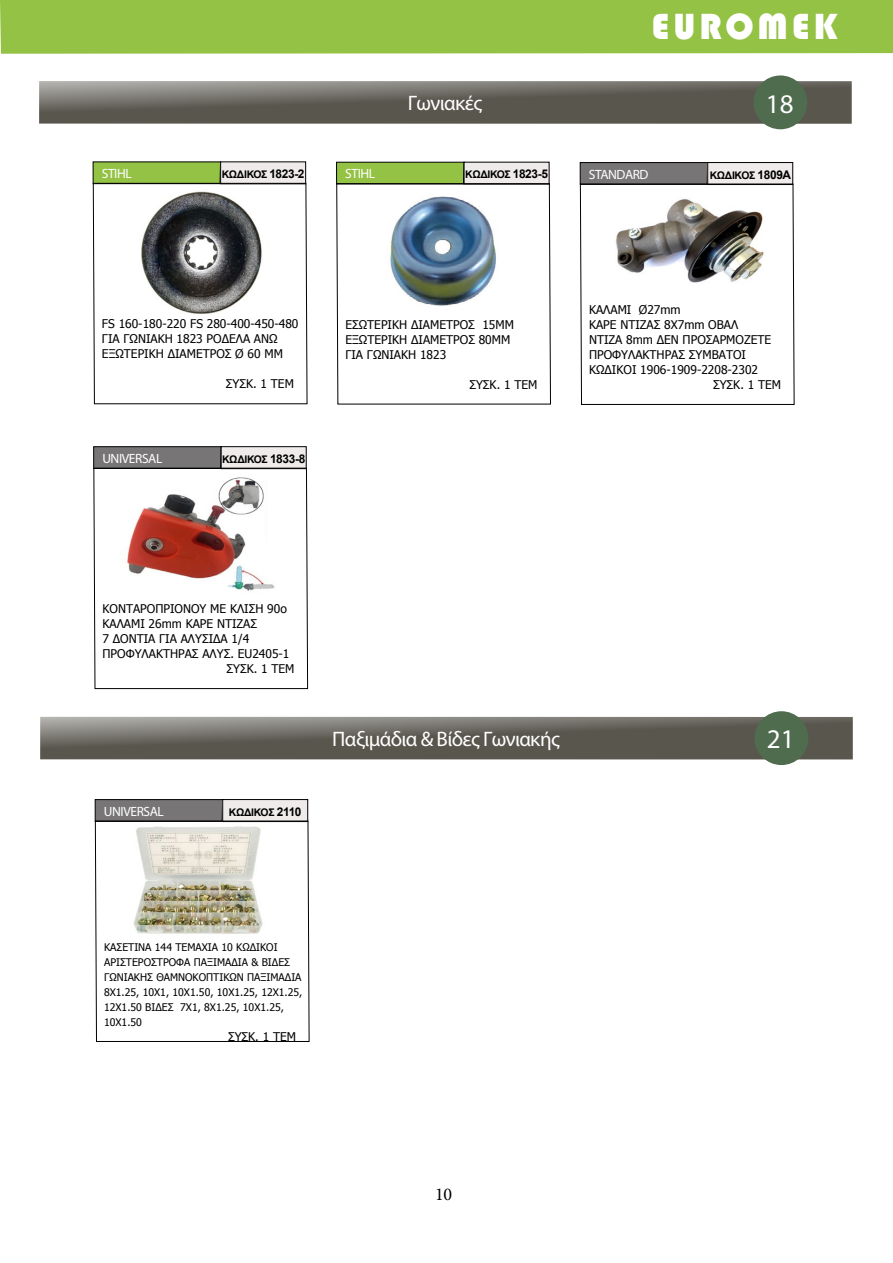
<style>
.page{position:relative;width:893px;height:1263px;background:#fff}
.page>*{position:absolute;margin:0;border:0;box-sizing:border-box;transform-origin:0 0}
.t1{font:37.5px "Bauhaus 93";letter-spacing:.1em;color:#fff}
.t2{font:27px "Myriad Pro";color:#fff}
.t3{font:21px "Myriad Pro";letter-spacing:-.03em;color:#fff}
.t4{font:18px "Minion Pro";color:#000}
.t5{font:13.5px "Myriad Pro";letter-spacing:-.03em;color:#fff}
.t6{font:12px/15px "Tahoma";color:#000}
.t7{font:10.5px/15px "Tahoma";color:#000}
.t8{font:700 10.5px "Arial";letter-spacing:-.03em;color:#000}
.s1{font-size:12px}
</style>
<div class="page">
<div style="left:0;top:0;width:892px;height:54px;background:#94c245"></div>
<svg style="left:39px;top:81px;width:813px;height:43px;background:#6a6760"></svg>
<div style="left:753px;top:75px;width:54px;height:54px;background:#506c4f;border-radius:50%"></div>
<svg style="left:40px;top:717px;width:813px;height:42px;background:#68655e"></svg>
<div style="left:754px;top:711px;width:54px;height:54px;background:#506c4f;border-radius:50%"></div>
<svg style="left:95px;top:799px;width:128px;height:22px;background:#6d6b6c"></svg>
<div style="left:223px;top:799px;width:85px;height:22px;background:#f0ebeb"></div>
<div style="left:223px;top:799px;width:85px;height:23px;border:1px solid #000"></div>
<svg style="left:95px;top:821px;width:214px;height:221px"></svg>
<img style="left:123px;top:827px;width:151px;height:110px">
<svg style="left:93px;top:446px;width:128px;height:22px;background:#6e6d6e"></svg>
<div style="left:221px;top:447px;width:85px;height:22px;background:#f0ebeb"></div>
<div style="left:221px;top:446px;width:85px;height:23px;border:1px solid #000"></div>
<svg style="left:93px;top:468px;width:215px;height:221px"></svg>
<img style="left:120px;top:474px;width:160px;height:120px">
<svg style="left:93px;top:162px;width:127px;height:21px;background:#8fbb42"></svg>
<div style="left:221px;top:162px;width:85px;height:22px;background:#f0ebeb"></div>
<svg style="left:93px;top:183px;width:214px;height:221px"></svg>
<img style="left:113px;top:190px;width:174px;height:124px">
<div style="left:336px;top:162px;width:128px;height:21px;background:#94c245"></div>
<div style="left:464px;top:162px;width:85px;height:22px;background:#f0ebeb"></div>
<svg style="left:336px;top:183px;width:215px;height:221px"></svg>
<img style="left:346px;top:190px;width:199px;height:124px">
<svg style="left:580px;top:162px;width:128px;height:22px;background:#6d6b6c"></svg>
<div style="left:708px;top:163px;width:85px;height:22px;background:#f0ebeb"></div>
<div style="left:708px;top:162px;width:85px;height:23px;border:1px solid #000"></div>
<svg style="left:580px;top:184px;width:214px;height:221px"></svg>
<img style="left:607px;top:190px;width:160px;height:110px">
<svg style="left:892px;top:0;width:1px;height:54px"></svg>
<p class="t5" style="left:102px;top:165px;width:32px">STIHL</p>
<p class="t8" style="left:222px;top:167px;width:84px">ΚΩΔΙΚΟΣ <span class="s1">1823-2</span></p>
<h1 class="t1" style="left:652px;top:6px;width:188px">EUROMEK</h1>
<h3 class="t3" style="left:408px;top:90px;width:76px">Γωνιακές</h3>
<h2 class="t2" style="left:766px;top:87px;width:29px">18</h2>
<p class="t5" style="left:345px;top:165px;width:32px">STIHL</p>
<p class="t8" style="left:465px;top:168px;width:84px">ΚΩΔΙΚΟΣ <span class="s1">1823-5</span></p>
<p class="t5" style="left:589px;top:166px;width:61px">STANDARD</p>
<p class="t8" style="left:710px;top:168px;width:83px">ΚΩΔΙΚΟΣ <span class="s1">1809A</span></p>
<p class="t6" style="left:102px;top:316px;width:198px">FS 160-180-220 FS 280-400-450-480<br>ΓΙΑ ΓΩΝΙΑΚΗ 1823 ΡΟΔΕΛΑ ΑΝΩ<br>ΕΞΩΤΕΡΙΚΗ ∆ΙΑΜΕΤΡΟΣ Ø 60 MM</p>
<p class="t6" style="left:226px;top:376px;width:70px">ΣΥΣΚ. 1 ΤΕΜ</p>
<p class="t5" style="left:102px;top:450px;width:62px">UNIVERSAL</p>
<p class="t8" style="left:222px;top:452px;width:85px">ΚΩΔΙΚΟΣ <span class="s1">1833-8</span></p>
<p class="t6" style="left:345px;top:316px;width:170px">ΕΣΩΤΕΡΙΚΗ ∆ΙΑΜΕΤΡΟΣ 15MM<br>ΕΞΩΤΕΡΙΚΗ ΔΙΑΜΕΤΡΟΣ 80MM<br>ΓΙΑ ΓΩΝΙΑΚΗ 1823</p>
<p class="t6" style="left:469px;top:376px;width:70px">ΣΥΣΚ. 1 ΤΕΜ</p>
<p class="t6" style="left:589px;top:301px;width:93px">ΚΑΛΑΜΙ Ø27mm</p>
<p class="t6" style="left:589px;top:316px;width:151px">ΚΑΡΕ ΝΤΙΖΑΣ 8X7mm ΟΒΑΛ</p>
<p class="t6" style="left:589px;top:331px;width:184px">ΝΤΙΖΑ 8mm ΔΕΝ ΠΡΟΣΑΡΜΟΖΕΤΕ</p>
<p class="t6" style="left:589px;top:346px;width:158px">ΠΡΟΦΥΛΑΚΤΗΡΑΣ ΣΥΜΒΑΤΟΙ</p>
<p class="t6" style="left:589px;top:361px;width:171px">ΚΩΔΙΚΟΙ 1906-1909-2208-2302</p>
<p class="t6" style="left:713px;top:376px;width:70px">ΣΥΣΚ. 1 ΤΕΜ</p>
<p class="t6" style="left:103px;top:601px;width:186px">ΚΟΝΤΑΡΟΠΡΙΟΝΟΥ ΜΕ ΚΛΙΣΗ 90ο</p>
<p class="t6" style="left:103px;top:616px;width:156px">ΚΑΛΑΜΙ 26mm ΚΑΡΕ ΝΤΙΖΑΣ</p>
<p class="t6" style="left:103px;top:631px;width:148px">7 ∆ΟΝΤΙΑ ΓΙΑ ΑΛΥΣΙΔΑ 1/4</p>
<p class="t6" style="left:103px;top:646px;width:188px">ΠΡΟΦΥΛΑΚTΗΡΑΣ ΑΛΥΣ. EU2405-1</p>
<p class="t6" style="left:226px;top:661px;width:70px">ΣΥΣΚ. 1 ΤΕΜ</p>
<p class="t5" style="left:104px;top:803px;width:62px">UNIVERSAL</p>
<p class="t8" style="left:229px;top:805px;width:74px">ΚΩΔΙΚΟΣ <span class="s1">2110</span></p>
<h3 class="t3" style="left:332px;top:726px;width:229px">Παξιμάδια &amp; Βίδες Γωνιακής</h3>
<h2 class="t2" style="left:767px;top:722px;width:29px">21</h2>
<p class="t7" style="left:104px;top:939px;width:200px">ΚΑΣΕΤΙΝΑ 144 ΤΕΜΑΧΙΑ 10 ΚΩΔΙΚΟΙ<br>ΑΡΙΣΤΕΡΟΣΤΡΟΦΑ ΠΑΞΙΜΑΔΙΑ &amp; ΒΙΔΕΣ<br>ΓΩΝΙΑΚΗΣ ΘΑΜΝΟΚΟΠΤΙΚΩΝ ΠΑΞΙΜΑΔΙΑ<br>8Χ1.25, 10Χ1, 10Χ1.50, 10Χ1.25, 12Χ1.25,<br>12Χ1.50 ΒΙΔΕΣ 7Χ1, 8Χ1.25, 10Χ1.25,<br>10Χ1.50</p>
<p class="t6" style="left:228px;top:1028px;width:70px">ΣΥΣΚ. 1 ΤΕΜ</p>
<h3 class="t4" style="left:435px;top:1182px;width:19px">10</h3>
</div>
